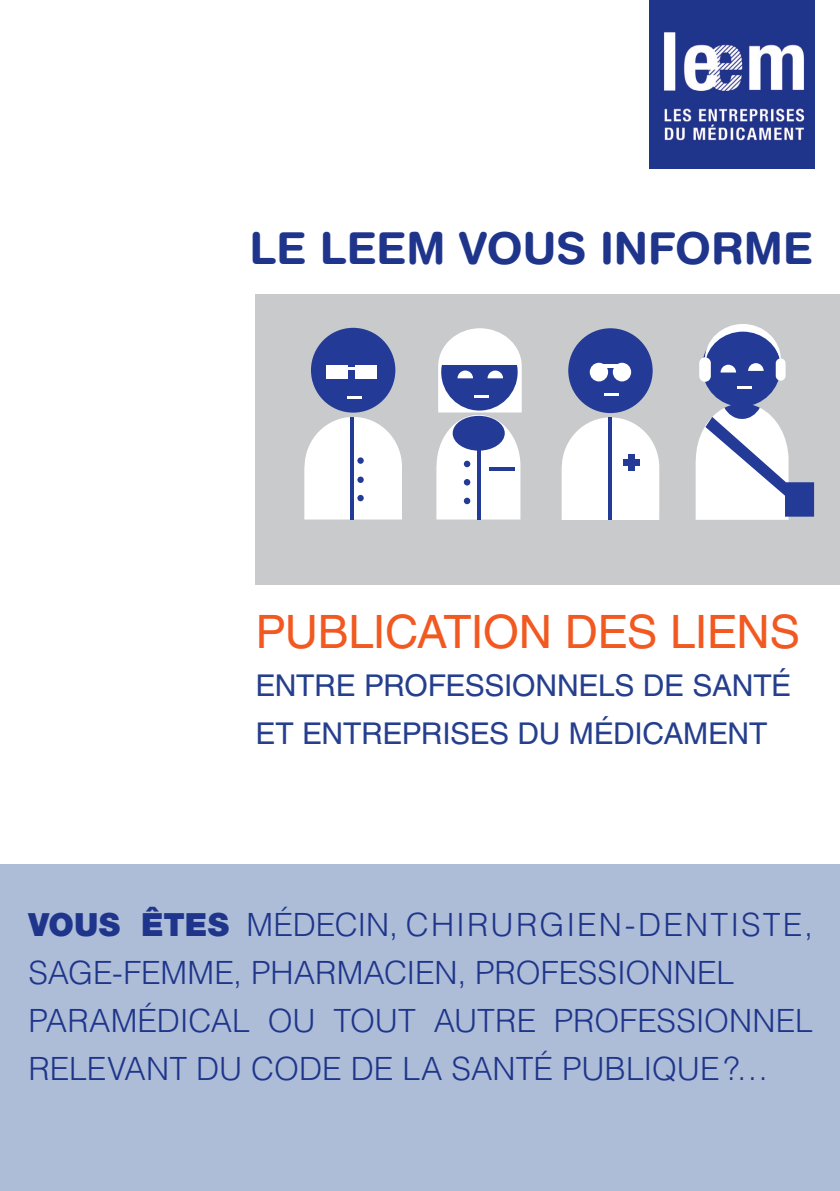
<style>
.page{position:relative;width:840px;height:1191px;background:#fff}
.page>*{position:absolute;margin:0;border:0;box-sizing:border-box;transform-origin:0 0}
.t1{font:46px "Helvetica";letter-spacing:-.02em;color:#f15921}
.t2{font:700 44px "Helvetica Rounded";letter-spacing:-.005em;color:#1e358b}
.t3{font:300 32px/48px "Helvetica";color:#1e358b}
.t4{font:30px/48px "Helvetica";letter-spacing:-.01em;color:#253f8e}
.s1{font-family:"Helvetica Neue";font-weight:900}
</style>
<div class="page">
<div style="left:255px;top:295px;width:584px;height:290px;background:#c9cacc"></div>
<img style="left:649px;top:0;width:165px;height:168px">
<div style="left:0;top:865px;width:839px;height:326px;background:#adbcd7"></div>
<div style="left:311px;top:328px;width:84px;height:84px;background:#233b96;border-radius:50%"></div>
<svg style="left:304px;top:417px;width:98px;height:102px;background:#edeff4"></svg>
<div style="left:326px;top:365px;width:21px;height:14px;background:#fff"></div>
<div style="left:356px;top:365px;width:21px;height:14px;background:#fff"></div>
<div style="left:701px;top:328px;width:79px;height:78px;background:#233b96;border-radius:50%"></div>
<svg style="left:695px;top:403px;width:118px;height:117px"></svg>
<svg style="left:347px;top:368px;width:9px;height:2px"></svg>
<svg style="left:561px;top:417px;width:98px;height:103px;background:#f5f5f7"></svg>
<div style="left:568px;top:328px;width:84px;height:85px;background:#233b96;border-radius:50%"></div>
<hr style="left:608px;top:417px;width:3px;height:103px;background:#233b96">
<div style="left:628px;top:454px;width:6px;height:16px;background:#233b96"></div>
<div style="left:622px;top:459px;width:17px;height:6px;background:#233b96"></div>
<svg style="left:436px;top:328px;width:85px;height:191px;background:#bac1db"></svg>
<hr style="left:736px;top:386px;width:15px;height:3px;background:#fff">
<svg style="left:347px;top:396px;width:15px;height:2px"></svg>
<hr style="left:603px;top:393px;width:15px;height:3px;background:#fff">
<div style="left:589px;top:363px;width:18px;height:18px;background:#fff;border-radius:50%"></div>
<div style="left:612px;top:363px;width:18px;height:18px;background:#fff;border-radius:50%"></div>
<hr style="left:602px;top:364px;width:17px;height:4px;background:#fff">
<div style="left:775px;top:358px;width:10px;height:23px;background:#fff;border-radius:5px"></div>
<svg style="left:698px;top:357px;width:12px;height:25px"></svg>
<svg style="left:704px;top:324px;width:76px;height:48px"></svg>
<h2 class="t2" style="left:249px;top:222px;width:564px">LE LEEM VOUS INFORME</h2>
<h1 class="t1" style="left:255px;top:605px;width:546px">PUBLICATION DES LIENS</h1>
<p class="t4" style="left:255px;top:661px;width:537px">ENTRE PROFESSIONNELS DE SANTÉ<br>ET ENTREPRISES DU MÉDICAMENT</p>
<p class="t3" style="left:28px;top:900px;width:785px"><span class="s1">VOUS ÊTES</span> MÉDECIN, CHIRURGIEN-DENTISTE, SAGE-FEMME, PHARMACIEN, PROFESSIONNEL PARAMÉDICAL OU TOUT AUTRE PROFESSIONNEL RELEVANT DU CODE DE LA SANTÉ PUBLIQUE?…</p>
</div>
